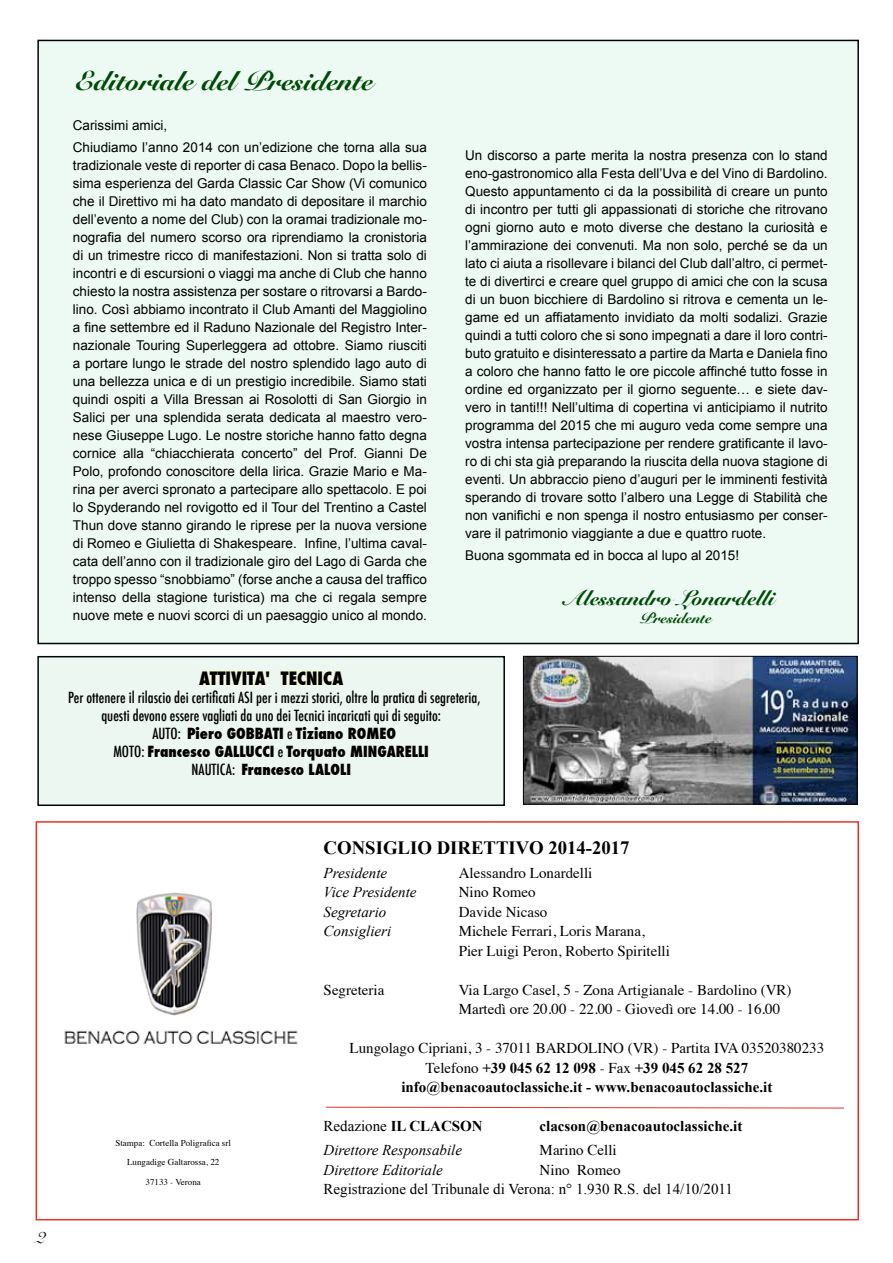
<style>
.page{position:relative;width:893px;height:1263px;background:#fff}
.page>*{position:absolute;margin:0;border:0;box-sizing:border-box;transform-origin:0 0}
.t1{font:900 27px "Snell Roundhand";color:#004a07}
.t2{font:900 21px "Snell Roundhand";color:#004a07}
.t3{font:21px "Snell Roundhand";color:#000}
.t4{font:700 18.75px "Times New Roman";color:#000}
.t5{font:800 condensed 18px "Futura";color:#000}
.t6{font:15px/19.5px "Times";color:#000}
.t7{font:500 condensed 15px/18px "Futura";color:#000;text-align:center}
.t8{font:700 15px/19.5px "Times New Roman";color:#000;text-align:center}
.t9{font:italic 15px "Times New Roman";color:#000}
.t10{font:15px "Times New Roman";color:#000}
.t11{font:900 15px "Snell Roundhand";color:#004a07}
.t12{font:13.5px/18px "Arial";color:#000;text-align:justify}
.t13{font:9px/19.5px "Times";color:#000;text-align:center}
.s1{font-weight:800}
.s2{font-family:"Times";font-weight:400}
.s3{font-weight:700}
</style>
<div class="page">
<div style="left:36px;top:821px;width:823px;height:399px;border:2px solid #ee3124"></div>
<img style="left:64px;top:892px;width:234px;height:153px">
<svg style="left:325px;top:1106px;width:519px;height:3px"></svg>
<div style="left:38px;top:40px;width:820px;height:603px;background:#edfaf3"></div>
<div style="left:38px;top:657px;width:466px;height:148px;background:#edf7f1"></div>
<svg style="left:197px;top:642px;width:74px;height:44px"></svg>
<svg style="left:279px;top:642px;width:66px;height:44px"></svg>
<div style="left:37px;top:656px;width:468px;height:150px;border:2px solid #000509"></div>
<img style="left:525px;top:658px;width:330px;height:144px">
<div style="left:523px;top:656px;width:334px;height:148px;border:1px solid #000"></div>
<h1 class="t1" style="left:75px;top:64px;width:300px">Editoriale del Presidente</h1>
<p class="t12" style="left:73px;top:114px;width:355px;line-height:22.2px">Carissimi amici,<br>Chiudiamo l’anno 2014 con un’edizione che torna alla sua</p>
<p class="t12" style="left:73px;top:156px;width:355px">tradizionale veste di reporter di casa Benaco. Dopo la bellis&shy;sima esperienza del Garda Classic Car Show (Vi comunico che il Direttivo mi ha dato mandato di depositare il marchio dell’evento a nome del Club) con la oramai tradizionale mo&shy;nografia del numero scorso ora riprendiamo la cronistoria di un trimestre ricco di manifestazioni. Non si tratta solo di incontri e di escursioni o viaggi ma anche di Club che hanno chiesto la nostra assistenza per sostare o ritrovarsi a Bardo&shy;lino. Così abbiamo incontrato il Club Amanti del Maggiolino a fine settembre ed il Raduno Nazionale del Registro Inter&shy;nazionale Touring Superleggera ad ottobre. Siamo riusciti a portare lungo le strade del nostro splendido lago auto di una bellezza unica e di un prestigio incredibile. Siamo stati quindi ospiti a Villa Bressan ai Rosolotti di San Giorgio in Salici per una splendida serata dedicata al maestro vero&shy;nese Giuseppe Lugo. Le nostre storiche hanno fatto degna cornice alla “chiacchierata concerto” del Prof. Gianni De Polo, profondo conoscitore della lirica. Grazie Mario e Ma&shy;rina per averci spronato a partecipare allo spettacolo. E poi lo Spyderando nel rovigotto ed il Tour del Trentino a Castel Thun dove stanno girando le riprese per la nuova versione di Romeo e Giulietta di Shakespeare. Infine, l’ultima caval&shy;cata dell’anno con il tradizionale giro del Lago di Garda che troppo spesso “snobbiamo” (forse anche a causa del traffico intenso della stagione turistica) ma che ci regala sempre nuove mete e nuovi scorci di un paesaggio unico al mondo.</p>
<p class="t12" style="left:465px;top:146px;width:364px">Un discorso a parte merita la nostra presenza con lo stand eno-gastronomico alla Festa dell’Uva e del Vino di Bardolino.<br>Questo appuntamento ci da la possibilità di creare un punto di incontro per tutti gli appassionati di storiche che ritrovano ogni giorno auto e moto diverse che destano la curiosità e l’ammirazione dei convenuti. Ma non solo, perché se da un lato ci aiuta a risollevare i bilanci del Club dall’altro, ci permet&shy;te di divertirci e creare quel gruppo di amici che con la scusa di un buon bicchiere di Bardolino si ritrova e cementa un le&shy;game ed un affiatamento invidiato da molti sodalizi. Grazie quindi a tutti coloro che si sono impegnati a dare il loro contri&shy;buto gratuito e disinteressato a partire da Marta e Daniela fino a coloro che hanno fatto le ore piccole affinché tutto fosse in ordine ed organizzato per il giorno seguente… e siete dav&shy;vero in tanti!!! Nell’ultima di copertina vi anticipiamo il nutrito programma del 2015 che mi auguro veda come sempre una vostra intensa partecipazione per rendere gratificante il lavo&shy;ro di chi sta già preparando la riuscita della nuova stagione di eventi. Un abbraccio pieno d’auguri per le imminenti festività sperando di trovare sotto l’albero una Legge di Stabilità che non vanifichi e non spenga il nostro entusiasmo per conser&shy;vare il patrimonio viaggiante a due e quattro ruote.</p>
<p class="t12" style="left:465px;top:546px;width:275px">Buona sgommata ed in bocca al lupo al 2015!</p>
<h2 class="t2" style="left:564px;top:585px;width:211px">Alessandro Lonardelli</h2>
<p class="t11" style="left:639px;top:609px;width:73px">Presidente</p>
<h3 class="t5" style="left:199px;top:666px;width:146px">ATTIVITA' TECNICA</h3>
<p class="t7" style="left:68px;top:688px;width:414px">Per ottenere il rilascio dei certificati ASI per i mezzi storici, oltre la pratica di segreteria, questi devono essere vagliati da uno dei Tecnici incaricati qui di seguito:<br>AUTO: <span class="s1">Piero GOBBATI</span> e <span class="s1">Tiziano ROMEO<br></span>MOTO: <span class="s1">Francesco GALLUCCI</span> e <span class="s1">Torquato MINGARELLI<br></span>NAUTICA: <span class="s1">Francesco LALOLI</span></p>
<h2 class="t3" style="left:34px;top:1220px;width:12px">2</h2>
<p class="t13" style="left:115px;top:1132px;width:117px">Stampa: Cortella Poligrafica srl<br>Lungadige Galtarossa, 22<br>37133 - Verona</p>
<h3 class="t4" style="left:324px;top:834px;width:307px">Consiglio Direttivo 2014-2017</h3>
<p class="t9" style="left:324px;top:862px;width:65px">Presidente</p>
<p class="t6" style="left:459px;top:862px;width:135px">Alessandro Lonardelli</p>
<p class="t9" style="left:324px;top:882px;width:94px">Vice Presidente</p>
<p class="t6" style="left:459px;top:881px;width:79px">Nino Romeo</p>
<p class="t9" style="left:324px;top:901px;width:64px">Segretario</p>
<p class="t6" style="left:459px;top:901px;width:90px">Davide Nicaso</p>
<p class="t9" style="left:324px;top:921px;width:69px">Consiglieri</p>
<p class="t6" style="left:459px;top:920px;width:213px">Michele Ferrari, Loris Marana,<br>Pier Luigi Peron, Roberto Spiritelli</p>
<p class="t6" style="left:324px;top:979px;width:62px">Segreteria</p>
<p class="t6" style="left:459px;top:979px;width:334px">Via Largo Casel, 5 - Zona Artigianale - Bardolino (VR)<br>Martedì ore 20.00 - 22.00 - Giovedì ore 14.00 - 16.00</p>
<p class="t6" style="left:350px;top:1037px;width:476px">Lungolago Cipriani, 3 - 37011 BARDOLINO (VR) - Partita IVA 03520380233</p>
<p class="t8" style="left:401px;top:1057px;width:373px"><span class="s2">Telefono</span> +39 045 62 12 098 <span class="s2">- Fax</span> +39 045 62 28 527 info@benacoautoclassiche.it - www.benacoautoclassiche.it</p>
<p class="t10" style="left:324px;top:1116px;width:140px">Redazione <span class="s3">IL CLACSON</span></p>
<p class="t8" style="left:540px;top:1116px;width:204px">clacson@benacoautoclassiche.it</p>
<p class="t9" style="left:324px;top:1140px;width:140px">Direttore Responsabile</p>
<p class="t6" style="left:540px;top:1139px;width:79px">Marino Celli</p>
<p class="t9" style="left:324px;top:1159px;width:121px">Direttore Editoriale</p>
<p class="t6" style="left:540px;top:1159px;width:82px">Nino Romeo</p>
<p class="t10" style="left:324px;top:1179px;width:411px">Registrazione del Tribunale di Verona: n° 1.930 R.S. del 14/10/2011</p>
</div>
